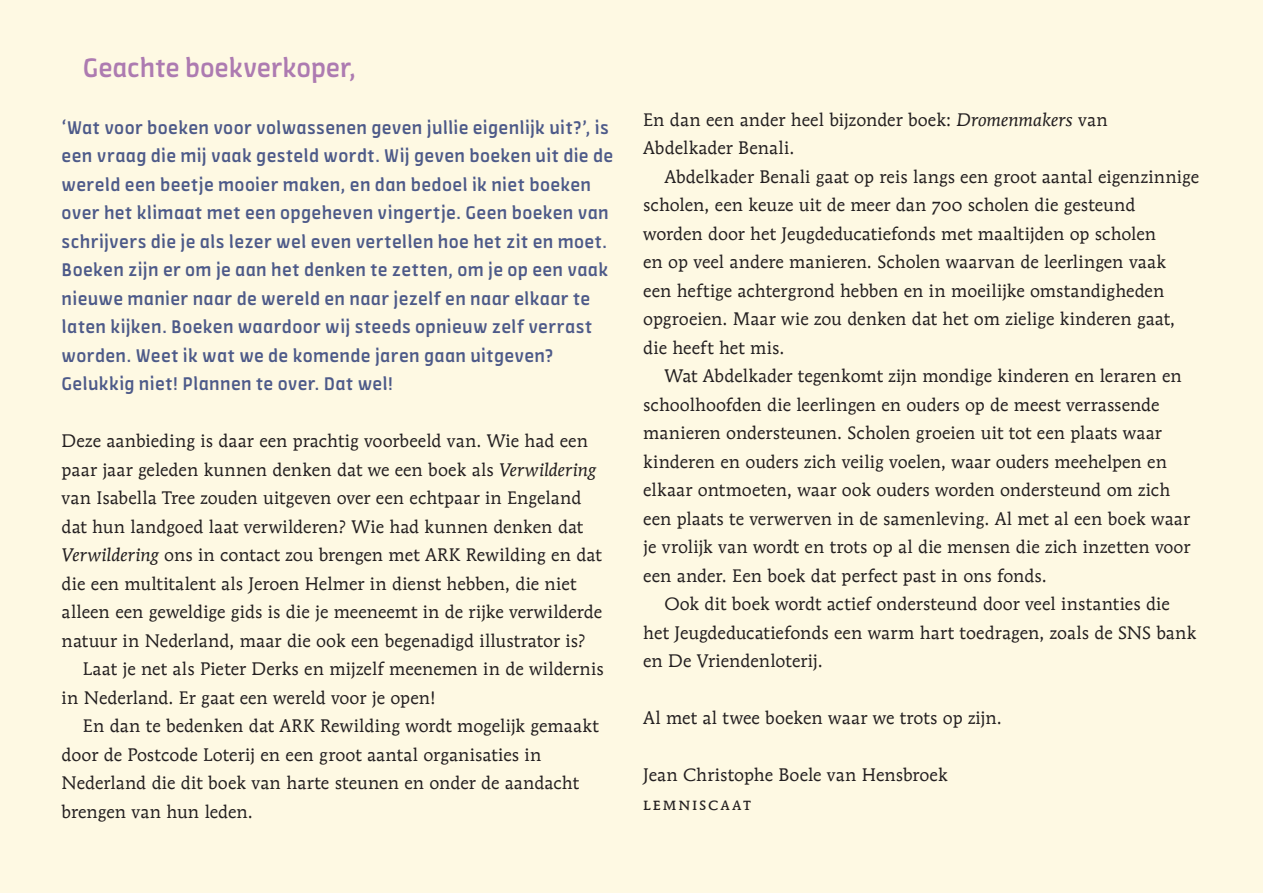
<style>
.page{position:relative;width:1263px;height:893px;background:#fef9e3}
.page>*{position:absolute;margin:0;border:0;box-sizing:border-box;transform-origin:0 0}
.t1{font:500 28.5px "Amman Sans Pro";letter-spacing:-.01em;color:#ad7bb1}
.t2{font:500 19.5px/28.5px "Amman Sans Pro";letter-spacing:.015em;color:#4d5a89}
.t3{font:18px/28.5px "Mendoza Roman Book Os F";letter-spacing:.005em;color:#231f20}
.t4{font:18px "Mendoza Roman Book SC";letter-spacing:.105em;color:#231f20}
.s1{font-family:"Mendoza Roman Book Italic Os F"}
</style>
<div class="page">
<h1 class="t1" style="left:83px;top:49px;width:275px">Geachte boekverkoper,</h1>
<p class="t2" style="left:62px;top:113px;width:553px">‘Wat voor boeken voor volwassenen geven jullie eigenlijk uit?’, is een vraag die mij vaak gesteld wordt. Wij geven boeken uit die de wereld een beetje mooier maken, en dan bedoel ik niet boeken over het klimaat met een opgeheven vingertje. Geen boeken van schrijvers die je als lezer wel even vertellen hoe het zit en moet.<br>Boeken zijn er om je aan het denken te zetten, om je op een vaak nieuwe manier naar de wereld en naar jezelf en naar elkaar te laten kijken. Boeken waardoor wij steeds opnieuw zelf verrast worden. Weet ik wat we de komende jaren gaan uitgeven?<br>Gelukkig niet! Plannen te over. Dat wel!</p>
<p class="t3" style="left:62px;top:426px;width:528px">Deze aanbieding is daar een prachtig voorbeeld van. Wie had een</p>
<p class="t3" style="left:62px;top:455px;width:536px">paar jaar geleden kunnen denken dat we een boek als <span class="s1">Verwildering</span></p>
<p class="t3" style="left:62px;top:483px;width:521px">van Isabella Tree zouden uitgeven over een echtpaar in Engeland</p>
<p class="t3" style="left:62px;top:512px;width:523px">dat hun landgoed laat verwilderen? Wie had kunnen denken dat</p>
<p class="t3" style="left:62px;top:540px;width:541px"><span class="s1">Verwildering</span> ons in contact zou brengen met ARK Rewilding en dat</p>
<p class="t3" style="left:62px;top:569px;width:516px">die een multitalent als Jeroen Helmer in dienst hebben, die niet</p>
<p class="t3" style="left:62px;top:597px;width:542px">alleen een geweldige gids is die je meeneemt in de rijke verwilderde</p>
<p class="t3" style="left:62px;top:626px;width:525px">natuur in Nederland, maar die ook een begenadigd illustrator is?</p>
<p class="t3" style="left:83px;top:654px;width:522px">Laat je net als Pieter Derks en mijzelf meenemen in de wildernis</p>
<p class="t3" style="left:62px;top:683px;width:376px">in Nederland. Er gaat een wereld voor je open!</p>
<p class="t3" style="left:83px;top:711px;width:517px">En dan te bedenken dat ARK Rewilding wordt mogelijk gemaakt</p>
<p class="t3" style="left:62px;top:740px;width:481px">door de Postcode Loterij en een groot aantal organisaties in</p>
<p class="t3" style="left:62px;top:768px;width:519px">Nederland die dit boek van harte steunen en onder de aandacht</p>
<p class="t3" style="left:62px;top:797px;width:193px">brengen van hun leden.</p>
<p class="t3" style="left:643px;top:105px;width:466px">En dan een ander heel bijzonder boek: <span class="s1">Dromenmakers</span> van<br>Abdelkader Benali.</p>
<p class="t3" style="left:643px;top:162px;width:557px;text-indent:21px">Abdelkader Benali gaat op reis langs een groot aantal eigenzinnige scholen, een keuze uit de meer dan 700 scholen die gesteund worden door het Jeugdeducatiefonds met maaltijden op scholen<br>en op veel andere manieren. Scholen waarvan de leerlingen vaak<br>een heftige achtergrond hebben en in moeilijke omstandigheden opgroeien. Maar wie zou denken dat het om zielige kinderen gaat, die heeft het mis.</p>
<p class="t3" style="left:643px;top:362px;width:549px;text-indent:21px">Wat Abdelkader tegenkomt zijn mondige kinderen en leraren en schoolhoofden die leerlingen en ouders op de meest verrassende manieren ondersteunen. Scholen groeien uit tot een plaats waar kinderen en ouders zich veilig voelen, waar ouders meehelpen en elkaar ontmoeten, waar ook ouders worden ondersteund om zich een plaats te verwerven in de samenleving. Al met al een boek waar je vrolijk van wordt en trots op al die mensen die zich inzetten voor een ander. Een boek dat perfect past in ons fonds.</p>
<p class="t3" style="left:643px;top:590px;width:555px;text-indent:21px">Ook dit boek wordt actief ondersteund door veel instanties die het Jeugdeducatiefonds een warm hart toedragen, zoals de SNS bank en De Vriendenloterij.</p>
<p class="t3" style="left:643px;top:704px;width:360px">Al met al twee boeken waar we trots op zijn.</p>
<p class="t3" style="left:643px;top:761px;width:306px">Jean Christophe Boele van Hensbroek</p>
<p class="t4" style="left:643px;top:792px;width:109px">lemniscaat</p>
</div>
